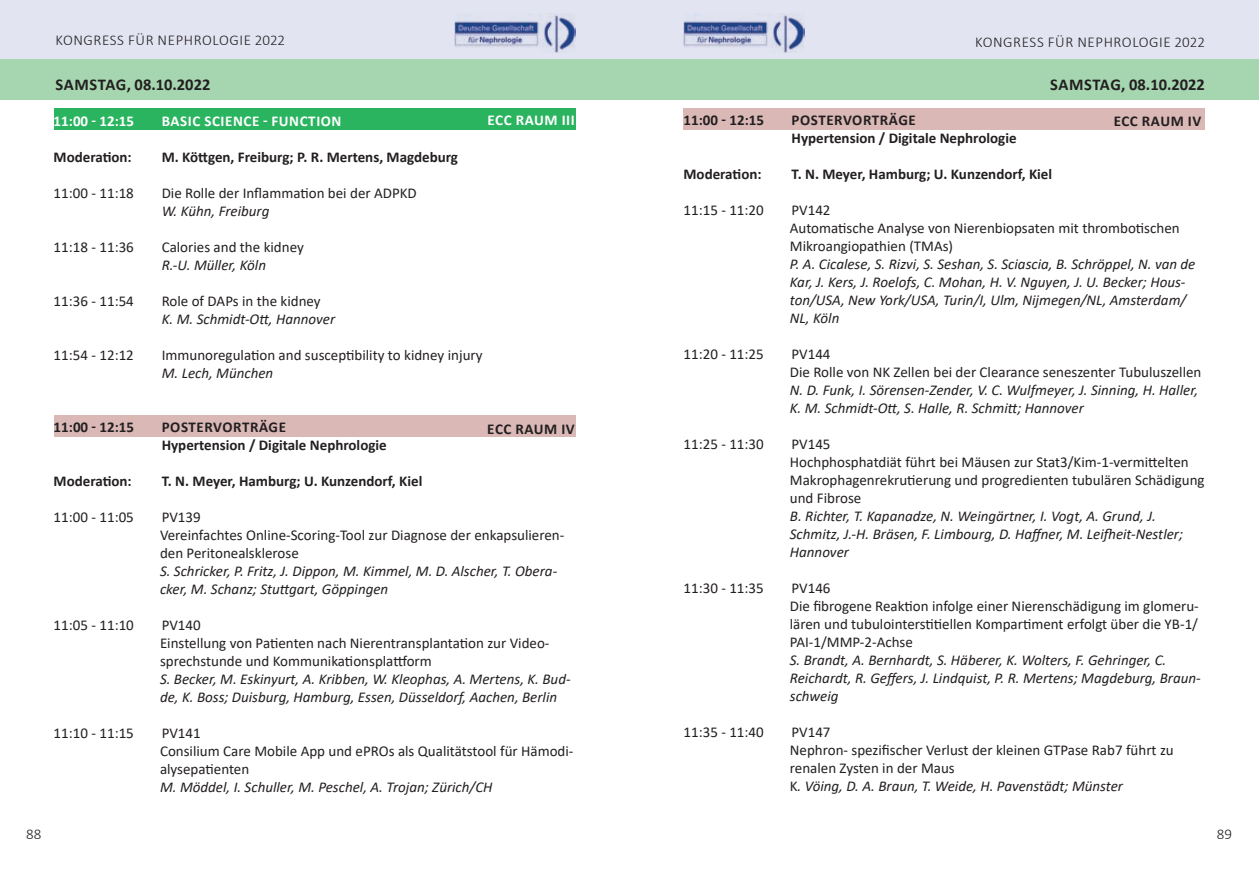
<style>
.page{position:relative;width:1259px;height:893px;background:#fff}
.page>*{position:absolute;margin:0;border:0;box-sizing:border-box;transform-origin:0 0}
.t1{font:700 16.5px "Calibri";color:#231f20}
.t2{font:15px/18px "Calibri";color:#231f20}
.t3{font:italic 15px/18px "Calibri";color:#231f20}
.t4{font:700 15px/18px "Calibri";color:#231f20}
.t5{font:300 15px "Calibri";letter-spacing:.04em;color:#231f20}
.t6{font:700 15px "Calibri";letter-spacing:.04em;color:#fff}
.t7{font:700 15px "Calibri";letter-spacing:.04em;color:#231f20}
.s1{font-style:italic}
</style>
<div class="page">
<div style="left:0;top:0;width:629px;height:59px;background:#e2e4f2"></div>
<div style="left:629px;top:0;width:630px;height:59px;background:#e2e4f2"></div>
<img style="left:454px;top:14px;width:121px;height:39px">
<img style="left:683px;top:14px;width:121px;height:39px">
<div style="left:0;top:59px;width:629px;height:40px;background:#a5d6b0"></div>
<div style="left:629px;top:59px;width:630px;height:40px;background:#a5d6b0"></div>
<div style="left:54px;top:415px;width:521px;height:21px;background:#d9b8b6"></div>
<div style="left:54px;top:108px;width:521px;height:21px;background:#2bb45f"></div>
<div style="left:683px;top:108px;width:522px;height:21px;background:#d9b8b6"></div>
<p class="t5" style="left:56px;top:31px;width:231px">KONGRESS FÜR NEPHROLOGIE 2022</p>
<p class="t5" style="left:975px;top:33px;width:231px">KONGRESS FÜR NEPHROLOGIE 2022</p>
<p class="t1" style="left:56px;top:73px;width:156px">SAMSTAG, 08.10.2022</p>
<p class="t1" style="left:1050px;top:73px;width:156px">SAMSTAG, 08.10.2022</p>
<p class="t6" style="left:54px;top:110px;width:82px">11:00 - 12:15</p>
<p class="t6" style="left:162px;top:110px;width:181px">BASIC SCIENCE - FUNCTION</p>
<p class="t4" style="left:54px;top:148px;width:80px">Moderation:</p>
<p class="t4" style="left:162px;top:148px;width:298px">M. Köttgen, Freiburg; P. R. Mertens, Magdeburg</p>
<p class="t2" style="left:54px;top:184px;width:82px">11:00 - 11:18</p>
<p class="t2" style="left:162px;top:184px;width:257px">Die Rolle der Inflammation bei der ADPKD</p>
<p class="t3" style="left:162px;top:201px;width:109px">W. Kühn, Freiburg</p>
<p class="t2" style="left:54px;top:238px;width:82px">11:18 - 11:36</p>
<p class="t2" style="left:162px;top:238px;width:144px">Calories and the kidney</p>
<p class="t3" style="left:162px;top:255px;width:106px">R.-U. Müller, Köln</p>
<p class="t2" style="left:54px;top:292px;width:82px">11:36 - 11:54</p>
<p class="t2" style="left:162px;top:292px;width:161px">Role of DAPs in the kidney</p>
<p class="t3" style="left:162px;top:309px;width:175px">K. M. Schmidt-Ott, Hannover</p>
<p class="t2" style="left:54px;top:346px;width:82px">11:54 - 12:12</p>
<p class="t2" style="left:162px;top:346px;width:322px">Immunoregulation and susceptibility to kidney injury</p>
<p class="t3" style="left:162px;top:363px;width:113px">M. Lech, München</p>
<p class="t6" style="left:487px;top:109px;width:89px">ECC RAUM III</p>
<p class="t4" style="left:683px;top:110px;width:82px">11:00 - 12:15</p>
<p class="t4" style="left:791px;top:110px;width:227px">POSTERVORTRÄGE<br>Hypertension / Digitale Nephrologie</p>
<p class="t4" style="left:683px;top:164px;width:80px">Moderation:</p>
<p class="t4" style="left:791px;top:164px;width:262px">T. N. Meyer, Hamburg; U. Kunzendorf, Kiel</p>
<p class="t2" style="left:683px;top:200px;width:82px">11:15 - 11:20</p>
<p class="t2" style="left:790px;top:200px;width:391px">PV142<br>Automatische Analyse von Nierenbiopsaten mit thrombotischen<br>Mikroangiopathien (TMAs)</p>
<p class="t3" style="left:790px;top:254px;width:407px">P. A. Cicalese, S. Rizvi, S. Seshan, S. Sciascia, B. Schröppel, N. van de Kar, J. Kers, J. Roelofs, C. Mohan, H. V. Nguyen, J. U. Becker; Hous&shy;ton/USA, New York/USA, Turin/I, Ulm, Nijmegen/NL, Amsterdam/ NL, Köln</p>
<p class="t2" style="left:683px;top:344px;width:82px">11:20 - 11:25</p>
<p class="t2" style="left:790px;top:344px;width:413px">PV144<br>Die Rolle von NK Zellen bei der Clearance seneszenter Tubuluszellen</p>
<p class="t3" style="left:790px;top:380px;width:410px">N. D. Funk, I. Sörensen-Zender, V. C. Wulfmeyer, J. Sinning, H. Haller,<br>K. M. Schmidt-Ott, S. Halle, R. Schmitt; Hannover</p>
<p class="t2" style="left:683px;top:434px;width:82px">11:25 - 11:30</p>
<p class="t2" style="left:790px;top:434px;width:416px">PV145<br>Hochphosphatdiät führt bei Mäusen zur Stat3/Kim-1-vermittelten Makrophagenrekrutierung und progredienten tubulären Schädigung und Fibrose</p>
<p class="t3" style="left:790px;top:506px;width:395px">B. Richter, T. Kapanadze, N. Weingärtner, I. Vogt, A. Grund, J.<br>Schmitz, J.-H. Bräsen, F. Limbourg, D. Haffner, M. Leifheit-Nestler;<br>Hannover</p>
<p class="t2" style="left:683px;top:578px;width:82px">11:30 - 11:35</p>
<p class="t2" style="left:790px;top:578px;width:410px">PV146<br>Die fibrogene Reaktion infolge einer Nierenschädigung im glomeru&shy;lären und tubulointerstitiellen Kompartiment erfolgt über die YB-1/ PAI-1/MMP-2-Achse</p>
<p class="t3" style="left:790px;top:650px;width:412px">S. Brandt, A. Bernhardt, S. Häberer, K. Wolters, F. Gehringer, C.<br>Reichardt, R. Geffers, J. Lindquist, P. R. Mertens; Magdeburg, Braun&shy;schweig</p>
<p class="t2" style="left:683px;top:722px;width:82px">11:35 - 11:40</p>
<p class="t2" style="left:790px;top:722px;width:385px">PV147<br>Nephron- spezifischer Verlust der kleinen GTPase Rab7 führt zu renalen Zysten in der Maus<br>K<span class="s1">. Vöing, D. A. Braun, T. Weide, H. Pavenstädt; Münster</span></p>
<p class="t7" style="left:1113px;top:110px;width:89px">ECC RAUM IV</p>
<p class="t4" style="left:54px;top:418px;width:82px">11:00 - 12:15</p>
<p class="t4" style="left:162px;top:418px;width:227px">POSTERVORTRÄGE<br>Hypertension / Digitale Nephrologie</p>
<p class="t4" style="left:54px;top:472px;width:80px">Moderation:</p>
<p class="t4" style="left:162px;top:472px;width:262px">T. N. Meyer, Hamburg; U. Kunzendorf, Kiel</p>
<p class="t2" style="left:54px;top:508px;width:82px">11:00 - 11:05</p>
<p class="t2" style="left:160px;top:508px;width:406px">PV139<br>Vereinfachtes Online-Scoring-Tool zur Diagnose der enkapsulieren&shy;den Peritonealsklerose</p>
<p class="t3" style="left:160px;top:561px;width:399px">S. Schricker, P. Fritz, J. Dippon, M. Kimmel, M. D. Alscher, T. Obera&shy;cker, M. Schanz; Stuttgart, Göppingen</p>
<p class="t2" style="left:54px;top:616px;width:82px">11:05 - 11:10</p>
<p class="t2" style="left:160px;top:616px;width:391px">PV140<br>Einstellung von Patienten nach Nierentransplantation zur Video&shy;sprechstunde und Kommunikationsplattform</p>
<p class="t3" style="left:160px;top:669px;width:412px">S. Becker, M. Eskinyurt, A. Kribben, W. Kleophas, A. Mertens, K. Bud&shy;de, K. Boss; Duisburg, Hamburg, Essen, Düsseldorf, Aachen, Berlin</p>
<p class="t2" style="left:54px;top:724px;width:82px">11:10 - 11:15</p>
<p class="t2" style="left:160px;top:724px;width:415px">PV141<br>Consilium Care Mobile App und ePROs als Qualitätstool für Hämodi&shy;alysepatienten</p>
<p class="t3" style="left:160px;top:777px;width:334px">M. Möddel, I. Schuller, M. Peschel, A. Trojan; Zürich/CH</p>
<p class="t7" style="left:487px;top:418px;width:89px">ECC RAUM IV</p>
<p class="t5" style="left:26px;top:825px;width:17px">88</p>
<p class="t5" style="left:1216px;top:825px;width:17px">89</p>
</div>
